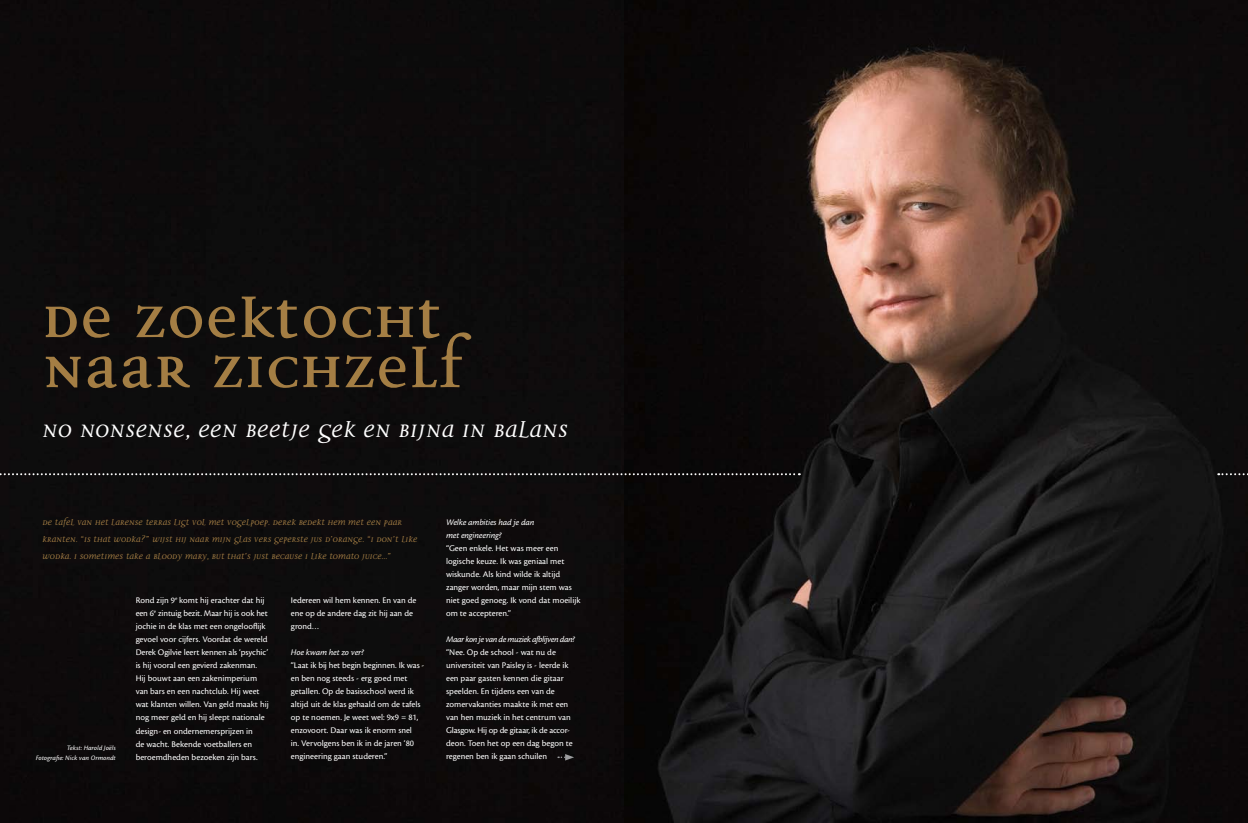
<style>
.page{position:relative;width:1248px;height:823px;background:#fff}
.page>*{position:absolute;margin:0;border:0;box-sizing:border-box;transform-origin:0 0}
.t1{font:700 79px "Disturbance";letter-spacing:.01em;color:#a47e44}
.t2{font:italic 32px "Disturbance";letter-spacing:.01em;color:#fff}
.t3{font:italic 12px/17px "Disturbance";color:#a47e44}
.t4{font:9px/13px "Cronos MM 408 9";letter-spacing:.005em;color:#fff}
.t5{font:9px/13px "Cronos MM It 408 9";letter-spacing:-.005em;color:#fff}
.t6{font:9px "Cronos MM It 408 9";letter-spacing:-.03em;color:#fff}
.t7{font:7px/10px "Cronos MM It 408 7";letter-spacing:.015em;color:#fff;text-align:right}
</style>
<div class="page">
<img style="left:0;top:0;width:1247px;height:822px">
<svg style="left:558px;top:753px;width:16px;height:7px"></svg>
<svg style="left:0;top:473px;width:799px;height:2px;background:#5d5c5d"></svg>
<svg style="left:1218px;top:473px;width:30px;height:2px"></svg>
<h1 class="t1" style="left:43px;top:278px;width:401px">De zoektocht</h1>
<h1 class="t1" style="left:43px;top:328px;width:421px">naar zichzelf</h1>
<h2 class="t2" style="left:43px;top:415px;width:527px">No nonsense, een beetje gek en bijna in balans</h2>
<p class="t3" style="left:43px;top:513px;width:376px">De tafel van het Larense terras ligt vol met vogelpoep. Derek bedekt hem met een paar kranten. “Is that Wodka?” wijst hij naar mijn glas vers geperste jus d’orange. “I don’t like wodka. I sometimes take a Bloody Mary, but that’s just because I like tomato juice…”</p>
<p class="t7" style="left:36px;top:742px;width:81px">Tekst: Harold Joëls<br>Fotografie: Nick van Ormondt</p>
<p class="t4" style="left:136px;top:594px;width:134px">Rond zijn 9<sup>e</sup> komt hij erachter dat hij een 6<sup>e</sup> zintuig bezit. Maar hij is ook het jochie in de klas met een ongelooflijk gevoel voor cijfers. Voordat de wereld Derek Ogilvie leert kennen als ‘psychic’ is hij vooral een gevierd zakenman.<br>Hij bouwt aan een zakenimperium van bars en een nachtclub. Hij weet wat klanten willen. Van geld maakt hij nog meer geld en hij sleept nationale design- en ondernemersprijzen in<br>de wacht. Bekende voetballers en beroemdheden bezoeken zijn bars.</p>
<p class="t4" style="left:291px;top:594px;width:127px">Iedereen wil hem kennen. En van de ene op de andere dag zit hij aan de grond…</p>
<p class="t5" style="left:291px;top:645px;width:74px">Hoe kwam het zo ver?</p>
<p class="t4" style="left:291px;top:659px;width:135px">“Laat ik bij het begin beginnen. Ik was - en ben nog steeds - erg goed met getallen. Op de basisschool werd ik altijd uit de klas gehaald om de tafels op te noemen. Je weet wel: 9x9 = 81, enzovoort. Daar was ik enorm snel<br>in. Vervolgens ben ik in de jaren ‘80 engineering gaan studeren.”</p>
<p class="t5" style="left:446px;top:515px;width:90px">Welke ambities had je dan met engineering?</p>
<p class="t4" style="left:446px;top:541px;width:136px">“Geen enkele. Het was meer een logische keuze. Ik was geniaal met wiskunde. Als kind wilde ik altijd zanger worden, maar mijn stem was niet goed genoeg. Ik vond dat moeilijk om te accepteren.”</p>
<p class="t6" style="left:446px;top:634px;width:130px">Maar kon je van de muziek afblijven dan?</p>
<p class="t4" style="left:446px;top:645px;width:128px">“Nee. Op de school - wat nu de universiteit van Paisley is - leerde ik een paar gasten kennen die gitaar speelden. En tijdens een van de zomervakanties maakte ik met een van hen muziek in het centrum van<br>Glasgow. Hij op de gitaar, ik de accor&shy;deon. Toen het op een dag begon te regenen ben ik gaan schuilen</p>
</div>
